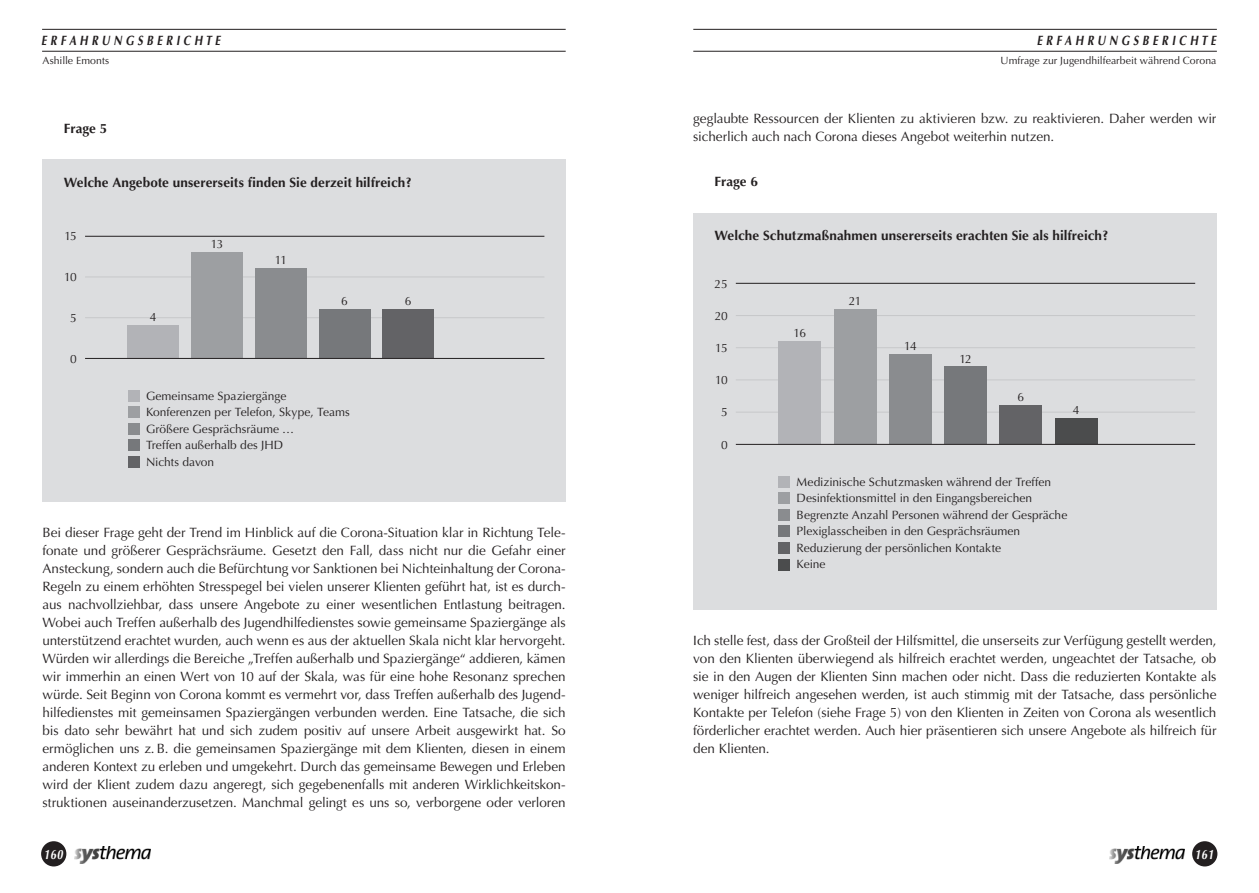
<style>
.page{position:relative;width:1259px;height:893px;background:#fff}
.page>*{position:absolute;margin:0;border:0;box-sizing:border-box;transform-origin:0 0}
.t1{font:13.5px/18px "Optima";letter-spacing:-.005em;color:#231f20;text-align:justify}
.t2{font:700 13.5px "Optima";letter-spacing:.005em;color:#231f20}
.t3{font:italic 700 13.5px "Optima";letter-spacing:.33em;color:#231f20;scale:.8 1}
.t4{font:italic 700 13.5px "Optima";letter-spacing:.05em;color:#fff;scale:.8 1}
.t5{font:12px/16.5px "Optima";color:#231f20}
.t6{font:10.5px "Optima";color:#231f20}
</style>
<div class="page">
<div style="left:43px;top:159px;width:523px;height:343px;background:#dcdddf"></div>
<div style="left:693px;top:213px;width:523px;height:397px;background:#dcdddf"></div>
<hr style="left:42px;top:29px;width:524px;height:1px;background:#231f20">
<hr style="left:42px;top:51px;width:524px;height:1px;background:#231f20">
<hr style="left:693px;top:29px;width:523px;height:1px;background:#231f20">
<hr style="left:693px;top:51px;width:523px;height:1px;background:#231f20">
<img style="left:74px;top:846px;width:76px;height:18px">
<div style="left:41px;top:841px;width:25px;height:25px;background:#231f20;border-radius:50%"></div>
<img style="left:1109px;top:846px;width:76px;height:18px">
<div style="left:1192px;top:841px;width:25px;height:25px;background:#231f20;border-radius:50%"></div>
<hr style="left:85px;top:317px;width:459px;height:1px;background:#c7c8ca">
<hr style="left:85px;top:277px;width:459px;height:1px;background:#c7c8ca">
<hr style="left:85px;top:236px;width:459px;height:1px;background:#231f20">
<div style="left:128px;top:390px;width:12px;height:12px;background:#b2b3b7"></div>
<div style="left:128px;top:406px;width:12px;height:12px;background:#9d9fa2"></div>
<div style="left:128px;top:423px;width:12px;height:12px;background:#8a8c8f"></div>
<div style="left:128px;top:439px;width:12px;height:12px;background:#76787b"></div>
<div style="left:128px;top:456px;width:12px;height:12px;background:#636366"></div>
<div style="left:128px;top:326px;width:51px;height:32px;background:#b2b3b7"></div>
<div style="left:192px;top:252px;width:51px;height:106px;background:#9d9fa2"></div>
<div style="left:255px;top:269px;width:51px;height:89px;background:#8a8c8f"></div>
<div style="left:319px;top:309px;width:51px;height:49px;background:#76787b"></div>
<div style="left:383px;top:309px;width:51px;height:49px;background:#636366"></div>
<hr style="left:736px;top:315px;width:459px;height:1px;background:#c7c8ca">
<hr style="left:736px;top:412px;width:459px;height:1px;background:#c7c8ca">
<hr style="left:736px;top:380px;width:459px;height:1px;background:#c7c8ca">
<hr style="left:736px;top:347px;width:459px;height:1px;background:#c7c8ca">
<div style="left:778px;top:476px;width:12px;height:12px;background:#b2b3b7"></div>
<div style="left:778px;top:492px;width:12px;height:12px;background:#9d9fa2"></div>
<div style="left:778px;top:509px;width:12px;height:12px;background:#8a8c8f"></div>
<div style="left:778px;top:525px;width:12px;height:12px;background:#76787b"></div>
<div style="left:778px;top:542px;width:12px;height:12px;background:#636366"></div>
<div style="left:778px;top:558px;width:12px;height:12px;background:#4b4c4d"></div>
<div style="left:778px;top:341px;width:43px;height:103px;background:#b2b3b7"></div>
<div style="left:834px;top:309px;width:42px;height:135px;background:#9d9fa2"></div>
<div style="left:889px;top:354px;width:42px;height:90px;background:#8a8c8f"></div>
<div style="left:944px;top:367px;width:43px;height:77px;background:#76787b"></div>
<div style="left:999px;top:405px;width:43px;height:39px;background:#636366"></div>
<div style="left:1055px;top:418px;width:42px;height:26px;background:#4b4c4d"></div>
<hr style="left:736px;top:283px;width:459px;height:1px;background:#231f20">
<hr style="left:736px;top:444px;width:459px;height:1px;background:#231f20">
<hr style="left:85px;top:358px;width:459px;height:1px;background:#231f20">
<p class="t3" style="left:41px;top:32px;width:225px">ERFAHRUNGSBERICHTE</p>
<p class="t6" style="left:43px;top:55px;width:68px">Ashille Emonts</p>
<p class="t2" style="left:64px;top:120px;width:45px">Frage 5</p>
<p class="t2" style="left:64px;top:174px;width:349px">Welche Angebote unsererseits finden Sie derzeit hilfreich?</p>
<p class="t5" style="left:65px;top:228px;width:14px">15</p>
<p class="t5" style="left:64px;top:269px;width:14px">10</p>
<p class="t5" style="left:70px;top:310px;width:8px">5</p>
<p class="t5" style="left:70px;top:350px;width:8px">0</p>
<p class="t5" style="left:150px;top:309px;width:8px">4</p>
<p class="t5" style="left:211px;top:236px;width:14px">13</p>
<p class="t5" style="left:275px;top:252px;width:14px">11</p>
<p class="t5" style="left:341px;top:293px;width:8px">6</p>
<p class="t5" style="left:405px;top:293px;width:8px">6</p>
<p class="t5" style="left:146px;top:388px;width:205px">Gemeinsame Spaziergänge<br>Konferenzen per Telefon, Skype, Teams<br>Größere Gesprächsräume …<br>Treffen außerhalb des JHD<br>Nichts davon</p>
<p class="t1" style="left:43px;top:524px;width:525px">Bei dieser Frage geht der Trend im Hinblick auf die Corona-Situation klar in Richtung Tele&shy;fonate und größerer Gesprächsräume. Gesetzt den Fall, dass nicht nur die Gefahr einer Ansteckung, sondern auch die Befürchtung vor Sanktionen bei Nichteinhaltung der Corona-Regeln zu einem erhöhten Stresspegel bei vielen unserer Klienten geführt hat, ist es durch&shy;aus nachvollziehbar, dass unsere Angebote zu einer wesentlichen Entlastung beitragen.<br>Wobei auch Treffen außerhalb des Jugendhilfedienstes sowie gemeinsame Spaziergänge als unterstützend erachtet wurden, auch wenn es aus der aktuellen Skala nicht klar hervorgeht.<br>Würden wir allerdings die Bereiche „Treffen außerhalb und Spaziergänge“ addieren, kämen wir immerhin an einen Wert von 10 auf der Skala, was für eine hohe Resonanz sprechen würde. Seit Beginn von Corona kommt es vermehrt vor, dass Treffen außerhalb des Jugend&shy;hilfedienstes mit gemeinsamen Spaziergängen verbunden werden. Eine Tatsache, die sich bis dato sehr bewährt hat und sich zudem positiv auf unsere Arbeit ausgewirkt hat. So ermöglichen uns z. B. die gemeinsamen Spaziergänge mit dem Klienten, diesen in einem anderen Kontext zu erleben und umgekehrt. Durch das gemeinsame Bewegen und Erleben wird der Klient zudem dazu angeregt, sich gegebenenfalls mit anderen Wirklichkeitskon&shy;struktionen auseinanderzusetzen. Manchmal gelingt es uns so, verborgene oder verloren</p>
<p class="t3" style="left:1036px;top:32px;width:225px">ERFAHRUNGSBERICHTE</p>
<p class="t6" style="left:1000px;top:55px;width:217px">Umfrage zur Jugendhilfearbeit während Corona</p>
<p class="t1" style="left:693px;top:110px;width:524px">geglaubte Ressourcen der Klienten zu aktivieren bzw. zu reaktivieren. Daher werden wir sicherlich auch nach Corona dieses Angebot weiterhin nutzen.</p>
<p class="t2" style="left:714px;top:174px;width:45px">Frage 6</p>
<p class="t2" style="left:714px;top:228px;width:395px">Welche Schutzmaßnahmen unsererseits erachten Sie als hilfreich?</p>
<p class="t5" style="left:714px;top:276px;width:15px">25</p>
<p class="t5" style="left:714px;top:308px;width:15px">20</p>
<p class="t5" style="left:848px;top:293px;width:14px">21</p>
<p class="t5" style="left:715px;top:340px;width:14px">15</p>
<p class="t5" style="left:715px;top:372px;width:14px">10</p>
<p class="t5" style="left:721px;top:404px;width:8px">5</p>
<p class="t5" style="left:721px;top:436px;width:8px">0</p>
<p class="t5" style="left:793px;top:325px;width:14px">16</p>
<p class="t5" style="left:904px;top:337px;width:14px">14</p>
<p class="t5" style="left:959px;top:350px;width:14px">12</p>
<p class="t5" style="left:1017px;top:389px;width:8px">6</p>
<p class="t5" style="left:1073px;top:402px;width:8px">4</p>
<p class="t5" style="left:796px;top:474px;width:272px">Medizinische Schutzmasken während der Treffen Desinfektionsmittel in den Eingangsbereichen Begrenzte Anzahl Personen während der Gespräche Plexiglasscheiben in den Gesprächsräumen Reduzierung der persönlichen Kontakte<br>Keine</p>
<p class="t1" style="left:693px;top:632px;width:525px">Ich stelle fest, dass der Großteil der Hilfsmittel, die unserseits zur Verfügung gestellt werden, von den Klienten überwiegend als hilfreich erachtet werden, ungeachtet der Tatsache, ob sie in den Augen der Klienten Sinn machen oder nicht. Dass die reduzierten Kontakte als weniger hilfreich angesehen werden, ist auch stimmig mit der Tatsache, dass persönliche Kontakte per Telefon (siehe Frage 5) von den Klienten in Zeiten von Corona als wesentlich förderlicher erachtet werden. Auch hier präsentieren sich unsere Angebote als hilfreich für den Klienten.</p>
<p class="t4" style="left:44px;top:846px;width:25px">160</p>
<p class="t4" style="left:1194px;top:846px;width:25px">161</p>
</div>
